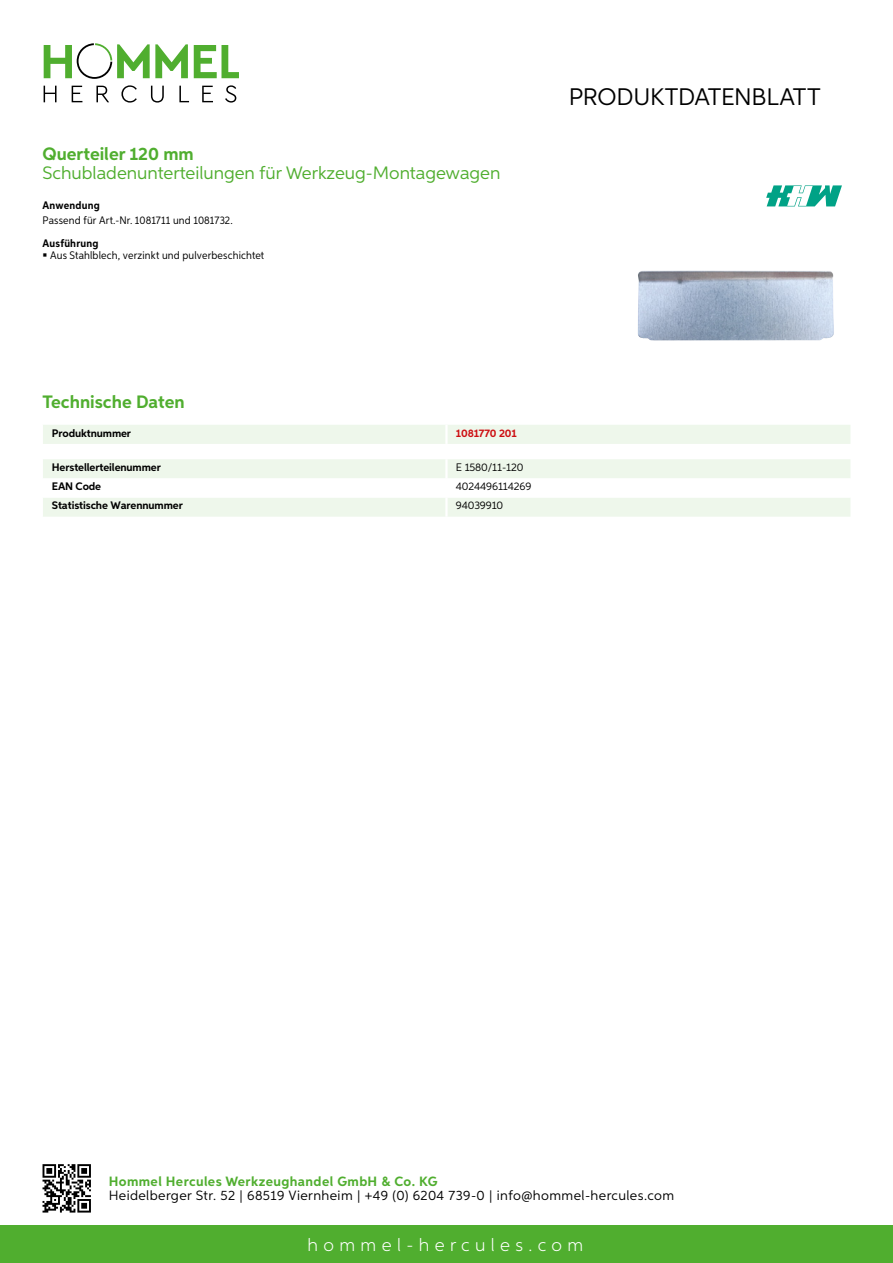
<style>
.page{position:relative;width:893px;height:1263px;background:#fff}
.page>*{position:absolute;margin:0;border:0;box-sizing:border-box;transform-origin:0 0}
.t1{font:24px "Aspira";letter-spacing:-.01em;color:#000}
.t2{font:18px "Aspira";color:#50ae2f}
.t3{font:700 18px "Aspira";color:#50ae2f}
.t4{font:300 18px "Aspira";letter-spacing:.3em;color:#fff}
.t5{font:13.5px "Aspira";letter-spacing:.03em;color:#000}
.t6{font:700 13.5px "Aspira";letter-spacing:.03em;color:#50ae2f}
.t7{font:10.95px "Aspira Nar";letter-spacing:.015em;color:#000}
.t8{font:700 10.95px "Aspira";letter-spacing:-.01em;color:#000}
.t9{font:10.95px "Aspira";letter-spacing:-.01em;color:#000}
.t10{font:700 10.95px "Aspira Nar";letter-spacing:.02em;color:#000}
.t11{font:700 10.95px "Aspira";letter-spacing:-.01em;color:#cd1013}
</style>
<div class="page">
<div style="left:0;top:1226px;width:893px;height:37px;background:#50ae2f"></div>
<svg style="left:43px;top:1164px;width:48px;height:48px"></svg>
<svg style="left:194px;top:45px;width:45px;height:33px"></svg>
<svg style="left:44px;top:43px;width:144px;height:36px"></svg>
<svg style="left:44px;top:86px;width:13px;height:16px"></svg>
<svg style="left:72px;top:86px;width:10px;height:16px"></svg>
<svg style="left:96px;top:86px;width:13px;height:16px"></svg>
<svg style="left:121px;top:85px;width:16px;height:18px"></svg>
<svg style="left:151px;top:86px;width:13px;height:17px"></svg>
<svg style="left:179px;top:86px;width:10px;height:16px"></svg>
<svg style="left:202px;top:86px;width:11px;height:16px"></svg>
<svg style="left:225px;top:85px;width:11px;height:18px"></svg>
<div style="left:43px;top:425px;width:807px;height:19px;background:#eef7eb"></div>
<hr style="left:445px;top:425px;width:3px;height:19px;background:#fff">
<svg style="left:43px;top:459px;width:807px;height:58px"></svg>
<hr style="left:445px;top:497px;width:3px;height:20px;background:#fff">
<img style="left:638px;top:270px;width:196px;height:70px">
<svg style="left:766px;top:185px;width:76px;height:21px"></svg>
<h2 class="t3" style="left:43px;top:142px;width:153px">Querteiler 120 mm</h2>
<h2 class="t2" style="left:43px;top:162px;width:459px">Schubladenunterteilungen für Werkzeug-Montagewagen</h2>
<p class="t10" style="left:43px;top:199px;width:59px">Anwendung</p>
<p class="t7" style="left:43px;top:214px;width:192px">Passend für Art.-Nr. 1081711 und 1081732.</p>
<p class="t10" style="left:43px;top:236px;width:58px">Ausführung</p>
<p class="t7" style="left:50px;top:249px;width:216px">Aus Stahlblech, verzinkt und pulverbeschichtet</p>
<h1 class="t1" style="left:569px;top:82px;width:253px">Produktdatenblatt</h1>
<h2 class="t3" style="left:43px;top:391px;width:144px">Technische Daten</h2>
<p class="t8" style="left:52px;top:426px;width:81px">Produktnummer</p>
<p class="t11" style="left:456px;top:426px;width:62px">1081770 201</p>
<p class="t8" style="left:52px;top:461px;width:111px">Herstellerteilenummer</p>
<p class="t9" style="left:456px;top:461px;width:69px">E 1580/11-120</p>
<p class="t8" style="left:52px;top:480px;width:51px">EAN Code</p>
<p class="t9" style="left:456px;top:480px;width:77px">4024496114269</p>
<p class="t8" style="left:52px;top:499px;width:132px">Statistische Warennummer</p>
<p class="t9" style="left:456px;top:499px;width:49px">94039910</p>
<p class="t6" style="left:109px;top:1172px;width:330px">Hommel Hercules Werkzeughandel GmbH &amp; Co. KG</p>
<p class="t5" style="left:109px;top:1187px;width:567px">Heidelberger Str. 52 | 68519 Viernheim | +49 (0) 6204 739-0 | info@hommel-hercules.com</p>
<h2 class="t4" style="left:307px;top:1234px;width:277px">hommel-hercules.com</h2>
</div>
